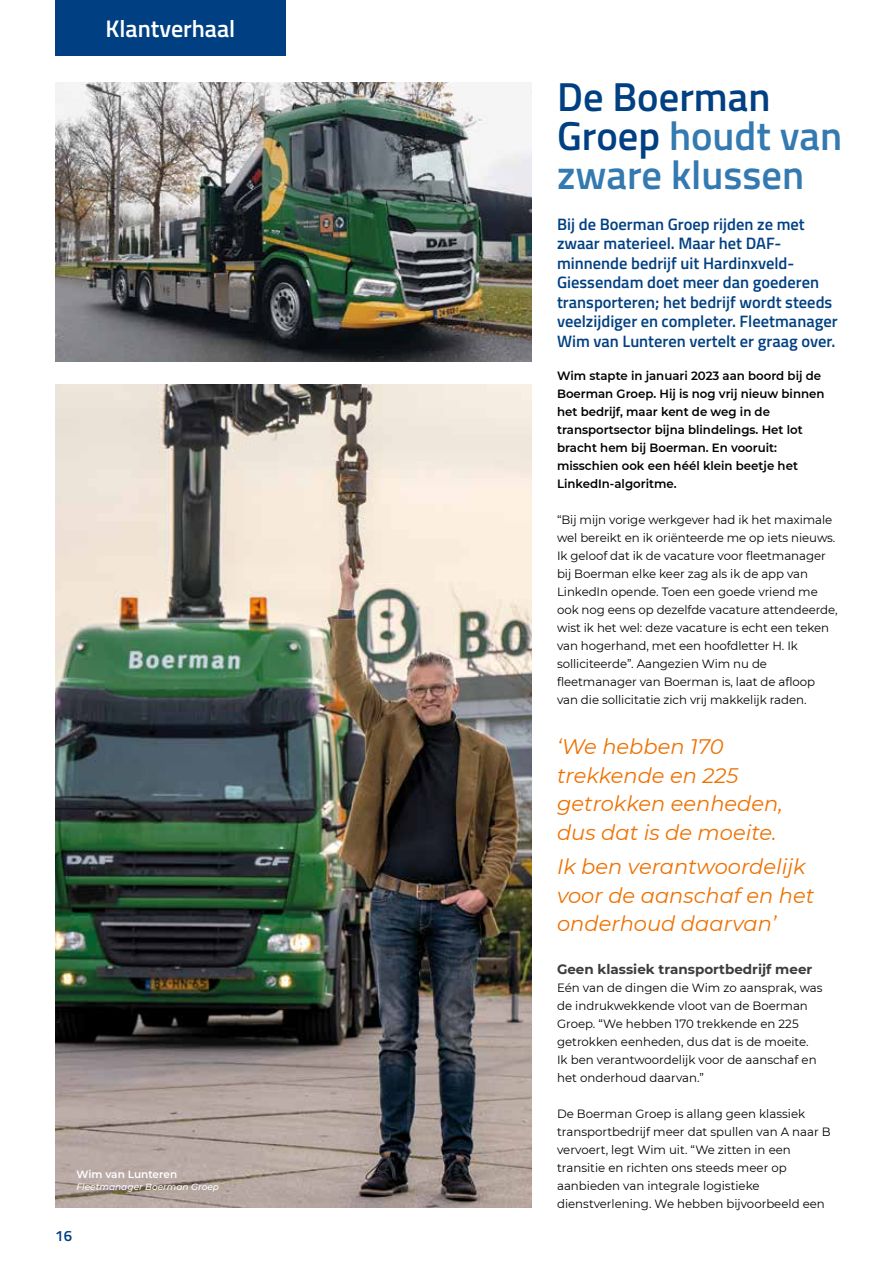
<style>
.page{position:relative;width:893px;height:1263px;background:#fff}
.page>*{position:absolute;margin:0;border:0;box-sizing:border-box;transform-origin:0 0}
.t1{font:600 40.5px/39px "Titillium";color:#347ab0}
.t2{font:600 24px "Titillium";color:#fff}
.t3{font:italic 21px/28.5px "Montserrat";color:#ee7203}
.t4{font:600 16.5px/19.5px "Titillium";color:#004082}
.t5{font:600 15px "Titillium";color:#004082}
.t6{font:700 13.5px "Montserrat";color:#3c3c3b}
.t7{font:12px/18px "Montserrat";letter-spacing:-.005em;color:#000}
.t8{font:600 12px/18px "Montserrat";color:#000}
.t9{font:600 10.5px "Montserrat";color:#fff}
.t10{font:italic 500 9px "Montserrat";color:#fff}
.s1{color:#004082}
</style>
<div class="page">
<img style="left:55px;top:385px;width:476px;height:823px">
<img style="left:55px;top:83px;width:476px;height:279px">
<div style="left:55px;top:0;width:231px;height:55px;background:#004082"></div>
<h2 class="t2" style="left:105px;top:10px;width:131px">Klantverhaal</h2>
<p class="t9" style="left:77px;top:1166px;width:102px">Wim van Lunteren</p>
<p class="t10" style="left:77px;top:1180px;width:144px">Fleetmanager Boerman Groep</p>
<p class="t5" style="left:55px;top:1224px;width:18px">16</p>
<h1 class="t1" style="left:557px;top:75px;width:287px"><span class="s1">De Boerman<br>Groep</span> houdt van zware klussen</h1>
<p class="t4" style="left:557px;top:214px;width:282px">Bij de Boerman Groep rijden ze met zwaar materieel. Maar het DAF&shy;minnende bedrijf uit Hardinxveld-Giessendam doet meer dan goederen transporteren; het bedrijf wordt steeds veelzijdiger en completer. Fleetmanager Wim van Lunteren vertelt er graag over.</p>
<p class="t8" style="left:557px;top:366px;width:269px">Wim stapte in januari 2023 aan boord bij de Boerman Groep. Hij is nog vrij nieuw binnen het bedrijf, maar kent de weg in de transportsector bijna blindelings. Het lot bracht hem bij Boerman. En vooruit: misschien ook een héél klein beetje het LinkedIn-algoritme.</p>
<p class="t7" style="left:557px;top:510px;width:282px">“Bij mijn vorige werkgever had ik het maximale wel bereikt en ik oriënteerde me op iets nieuws.<br>Ik geloof dat ik de vacature voor fleetmanager bij Boerman elke keer zag als ik de app van LinkedIn opende. Toen een goede vriend me ook nog eens op dezelfde vacature attendeerde, wist ik het wel: deze vacature is echt een teken van hogerhand, met een hoofdletter H. Ik solliciteerde”. Aangezien Wim nu de fleetmanager van Boerman is, laat de afloop van die sollicitatie zich vrij makkelijk raden.</p>
<h3 class="t3" style="left:557px;top:732px;width:227px">‘We hebben 170 trekkende en 225 getrokken eenheden, dus dat is de moeite.</h3>
<h3 class="t3" style="left:557px;top:852px;width:259px">Ik ben verantwoordelijk voor de aanschaf en het onderhoud daarvan’</h3>
<p class="t6" style="left:557px;top:959px;width:257px">Geen klassiek transportbedrijf meer</p>
<p class="t7" style="left:557px;top:978px;width:267px">Eén van de dingen die Wim zo aansprak, was de indrukwekkende vloot van de Boerman Groep. “We hebben 170 trekkende en 225 getrokken eenheden, dus dat is de moeite.<br>Ik ben verantwoordelijk voor de aanschaf en het onderhoud daarvan.”</p>
<p class="t7" style="left:557px;top:1104px;width:275px">De Boerman Groep is allang geen klassiek transportbedrijf meer dat spullen van A naar B vervoert, legt Wim uit. “We zitten in een transitie en richten ons steeds meer op aanbieden van integrale logistieke dienstverlening. We hebben bijvoorbeeld een</p>
</div>
